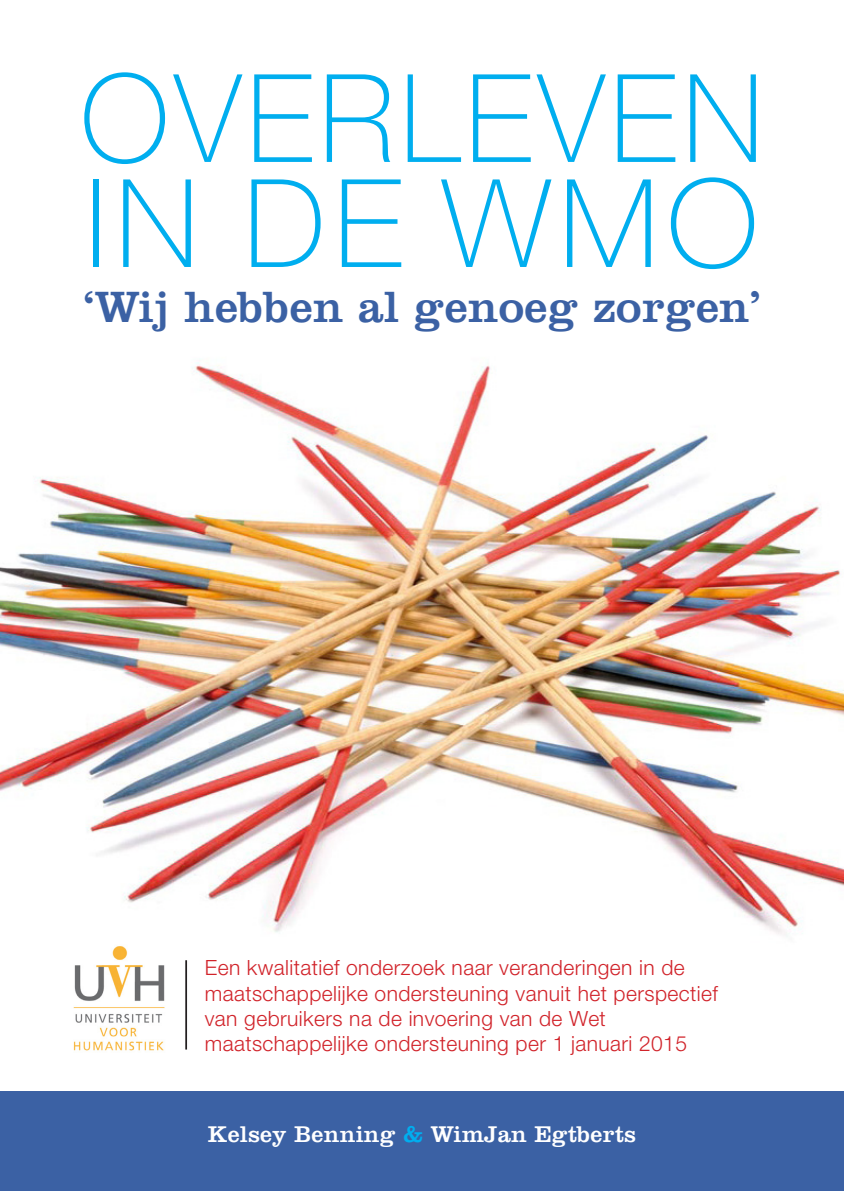
<style>
.page{position:relative;width:844px;height:1191px;background:#fff}
.page>*{position:absolute;margin:0;border:0;box-sizing:border-box;transform-origin:0 0}
.t1{font:100 122.5px "Helvetica Neue LT Std";letter-spacing:.05em;color:#00aeef}
.t2{font:45.5px "Clarendon";letter-spacing:.01em;color:#3b61a4}
.t3{font:23.62px "Clarendon";letter-spacing:.01em;color:#fff}
.t4{font:300 21px/25.4px "Helvetica Neue LT Std";letter-spacing:.02em;color:#d1232a}
.s1{color:#00aeef}
</style>
<div class="page">
<img style="left:0;top:362px;width:843px;height:672px">
<div style="left:0;top:1091px;width:843px;height:100px;background:#3b61a4"></div>
<img style="left:63px;top:941px;width:110px;height:110px">
<hr style="left:185px;top:960px;width:2px;height:89px;background:#231f20">
<p class="t1" style="left:81px;top:48px;width:684px">OVERLEVEN</p>
<p class="t1" style="left:86px;top:153px;width:673px">IN DE WMO</p>
<p class="t2" style="left:84px;top:280px;width:677px">‘Wij hebben al genoeg zorgen’</p>
<p class="t4" style="left:205px;top:954px;width:514px">Een kwalitatief onderzoek naar veranderingen in de maatschappelijke ondersteuning vanuit het perspectief van gebruikers na de invoering van de Wet maatschappelijke ondersteuning per 1 januari 2015</p>
<p class="t3" style="left:208px;top:1120px;width:429px">Kelsey Benning <span class="s1">&amp;</span> WimJan Egtberts</p>
</div>
